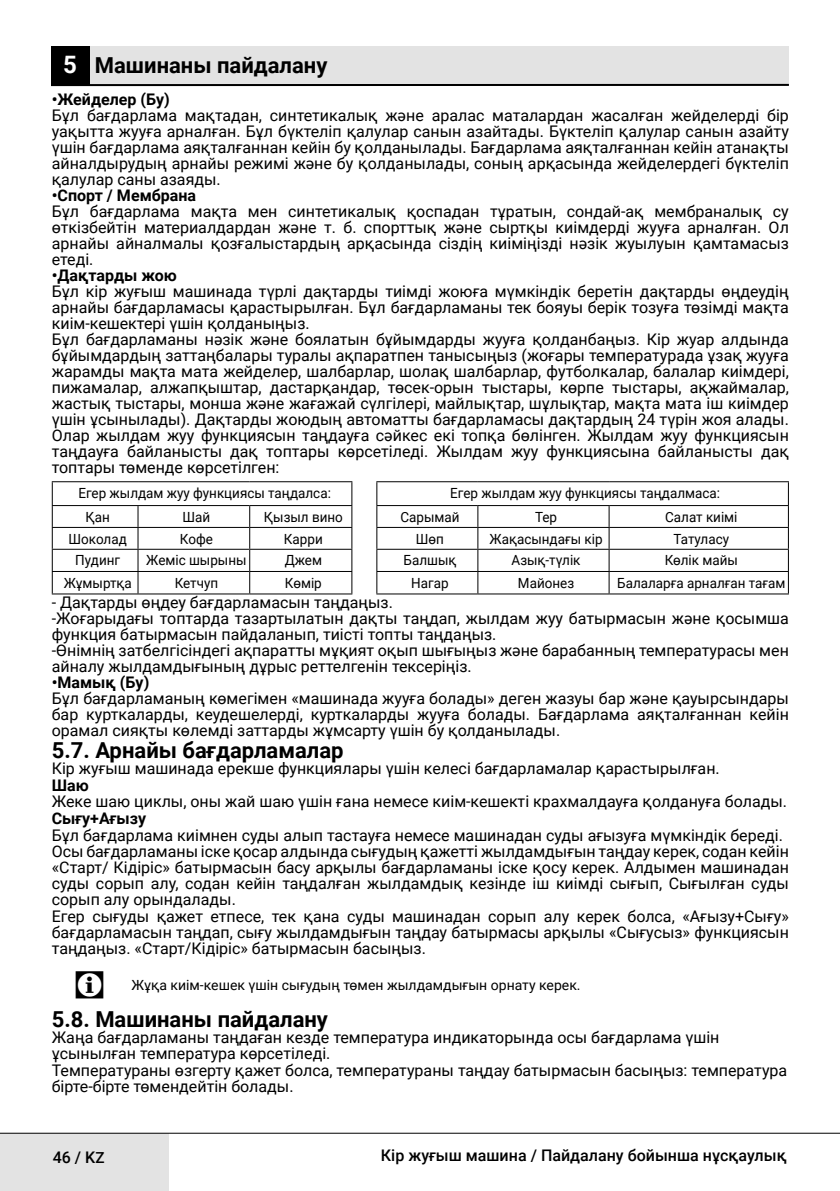
<style>
.page{position:relative;width:840px;height:1191px;background:#fff}
.page>*{position:absolute;margin:0;border:0;box-sizing:border-box;transform-origin:0 0}
.Girintili_Yazi_uyari{font:40px "ZIWARNUN";color:#000}
.Girintili_Yazi{font:700 22px "Roboto";color:#000}
.Konu_Baslik{font:700 22px "Roboto";color:#000}
.Normal_Yazi{font:16px/16px "Roboto";color:#000;text-align:justify}
.Normal_Yazi-2{font:700 16px "Roboto";color:#000}
.t1{font:500 16px "Roboto";color:#000}
.Normal_Yazi-3{font:14px "Roboto";color:#000;scale:.96 1}
.Normal_Yazi-4{font:14px "Roboto";color:#000}
.s1{font-size:24px;color:#fff}
.s2{font-size:15.2px}
</style>
<div class="page">
<div style="left:0;top:1133px;width:168px;height:58px;background:#e3e3e3"></div>
<hr style="left:0;top:1132px;width:839px;height:1px;background:#000">
<div style="left:51px;top:46px;width:39px;height:40px;background:#000"></div>
<div style="left:90px;top:46px;width:698px;height:40px;background:#e3e3e3"></div>
<hr style="left:51px;top:84px;width:737px;height:2px;background:#000">
<hr style="left:52px;top:481px;width:86px;height:1px;background:#000">
<hr style="left:138px;top:481px;width:111px;height:1px;background:#000">
<hr style="left:249px;top:481px;width:103px;height:1px;background:#000">
<hr style="left:376px;top:481px;width:101px;height:1px;background:#000">
<hr style="left:477px;top:481px;width:131px;height:1px;background:#000">
<hr style="left:608px;top:481px;width:180px;height:1px;background:#000">
<hr style="left:52px;top:505px;width:86px;height:1px;background:#000">
<hr style="left:138px;top:505px;width:111px;height:1px;background:#000">
<hr style="left:249px;top:505px;width:103px;height:1px;background:#000">
<hr style="left:376px;top:505px;width:101px;height:1px;background:#000">
<hr style="left:477px;top:505px;width:131px;height:1px;background:#000">
<hr style="left:608px;top:505px;width:180px;height:1px;background:#000">
<hr style="left:52px;top:527px;width:86px;height:1px;background:#000">
<hr style="left:138px;top:527px;width:111px;height:1px;background:#000">
<hr style="left:249px;top:527px;width:103px;height:1px;background:#000">
<hr style="left:376px;top:527px;width:101px;height:1px;background:#000">
<hr style="left:477px;top:527px;width:131px;height:1px;background:#000">
<hr style="left:608px;top:527px;width:180px;height:1px;background:#000">
<hr style="left:52px;top:549px;width:86px;height:1px;background:#000">
<hr style="left:138px;top:549px;width:111px;height:1px;background:#000">
<hr style="left:249px;top:549px;width:103px;height:1px;background:#000">
<hr style="left:376px;top:549px;width:101px;height:1px;background:#000">
<hr style="left:477px;top:549px;width:131px;height:1px;background:#000">
<hr style="left:608px;top:549px;width:180px;height:1px;background:#000">
<hr style="left:52px;top:571px;width:86px;height:1px;background:#000">
<svg style="left:52px;top:482px;width:1px;height:111px"></svg>
<hr style="left:138px;top:571px;width:111px;height:1px;background:#000">
<svg style="left:137px;top:506px;width:1px;height:87px"></svg>
<hr style="left:249px;top:571px;width:103px;height:1px;background:#000">
<svg style="left:249px;top:506px;width:1px;height:87px"></svg>
<svg style="left:351px;top:482px;width:1px;height:111px"></svg>
<hr style="left:376px;top:571px;width:101px;height:1px;background:#000">
<svg style="left:376px;top:482px;width:1px;height:111px"></svg>
<hr style="left:477px;top:571px;width:131px;height:1px;background:#000">
<svg style="left:477px;top:506px;width:1px;height:87px"></svg>
<hr style="left:608px;top:571px;width:180px;height:1px;background:#000">
<svg style="left:608px;top:506px;width:1px;height:87px"></svg>
<svg style="left:787px;top:482px;width:1px;height:111px"></svg>
<hr style="left:52px;top:593px;width:86px;height:1px;background:#000">
<hr style="left:138px;top:593px;width:111px;height:1px;background:#000">
<hr style="left:249px;top:593px;width:103px;height:1px;background:#000">
<hr style="left:376px;top:593px;width:101px;height:1px;background:#000">
<hr style="left:477px;top:593px;width:131px;height:1px;background:#000">
<hr style="left:608px;top:593px;width:180px;height:1px;background:#000">
<h2 class="Girintili_Yazi" style="left:63px;top:50px;width:266px"><span class="s1">5</span> Машинаны пайдалану</h2>
<p class="Normal_Yazi-2" style="left:52px;top:88px;width:120px">•Жейделер (Бу)</p>
<p class="Normal_Yazi" style="left:52px;top:107px;width:738px">Бұл бағдарлама мақтадан, синтетикалық және аралас маталардан жасалған жейделерді бір уақытта жууға арналған. Бұл бүктеліп қалулар санын азайтады. Бүктеліп қалулар санын азайту үшін бағдарлама аяқталғаннан кейін бу қолданылады. Бағдарлама аяқталғаннан кейін атанақты айналдырудың арнайы режимі және бу қолданылады, соның арқасында жейделердегі бүктеліп қалулар саны азаяды.</p>
<p class="Normal_Yazi-2" style="left:52px;top:184px;width:146px">•Спорт / Мембрана</p>
<p class="Normal_Yazi" style="left:52px;top:203px;width:738px">Бұл бағдарлама мақта мен синтетикалық қоспадан тұратын, сондай-ақ мембраналық су өткізбейтін материалдардан және т. б. спорттық және сыртқы киімдерді жууға арналған. Ол арнайы айналмалы қозғалыстардың арқасында сіздің киіміңізді нәзік жуылуын қамтамасыз етеді.</p>
<p class="Normal_Yazi-2" style="left:52px;top:264px;width:126px">•Дақтарды жою</p>
<p class="Normal_Yazi" style="left:52px;top:283px;width:738px">Бұл кір жуғыш машинада түрлі дақтарды тиімді жоюға мүмкіндік беретін дақтарды өңдеудің арнайы бағдарламасы қарастырылған. Бұл бағдарламаны тек бояуы берік тозуға төзімді мақта киім-кешектері үшін қолданыңыз.</p>
<p class="Normal_Yazi" style="left:52px;top:331px;width:738px">Бұл бағдарламаны нәзік және боялатын бұйымдарды жууға қолданбаңыз. Кір жуар алдында бұйымдардың заттаңбалары туралы ақпаратпен танысыңыз (жоғары температурада ұзақ жууға жарамды мақта мата жейделер, шалбарлар, шолақ шалбарлар, футболкалар, балалар киімдері, пижамалар, алжапқыштар, дастарқандар, төсек-орын тыстары, көрпе тыстары, ақжаймалар, жастық тыстары, монша және жағажай сүлгілері, майлықтар, шұлықтар, мақта мата іш киімдер үшін ұсынылады). Дақтарды жоюдың автоматты бағдарламасы дақтардың 24 түрін жоя алады.<br>Олар жылдам жуу функциясын таңдауға сәйкес екі топқа бөлінген. Жылдам жуу функциясын таңдауға байланысты дақ топтары көрсетіледі. Жылдам жуу функциясына байланысты дақ топтары төменде көрсетілген:</p>
<p class="Normal_Yazi-3" style="left:78px;top:483px;width:264px">Егер жылдам жуу функциясы таңдалса:</p>
<p class="Normal_Yazi-3" style="left:450px;top:483px;width:282px">Егер жылдам жуу функциясы таңдалмаса:</p>
<p class="Normal_Yazi-3" style="left:85px;top:507px;width:27px">Қан</p>
<p class="Normal_Yazi-3" style="left:182px;top:507px;width:30px">Шай</p>
<p class="Normal_Yazi-3" style="left:264px;top:507px;width:84px">Қызыл вино</p>
<p class="Normal_Yazi-3" style="left:400px;top:507px;width:63px">Сарымай</p>
<p class="Normal_Yazi-3" style="left:534px;top:507px;width:24px">Тер</p>
<p class="Normal_Yazi-3" style="left:664px;top:507px;width:77px">Салат киімі</p>
<p class="Normal_Yazi-3" style="left:69px;top:529px;width:62px">Шоколад</p>
<p class="Normal_Yazi-3" style="left:180px;top:529px;width:36px">Кофе</p>
<p class="Normal_Yazi-3" style="left:284px;top:529px;width:42px">Карри</p>
<p class="Normal_Yazi-3" style="left:415px;top:529px;width:31px">Шөп</p>
<p class="Normal_Yazi-3" style="left:489px;top:529px;width:119px">Жақасындағы кір</p>
<p class="Normal_Yazi-3" style="left:673px;top:529px;width:59px">Татуласу</p>
<p class="Normal_Yazi-3" style="left:75px;top:550px;width:48px">Пудинг</p>
<p class="Normal_Yazi-3" style="left:146px;top:550px;width:106px">Жеміс шырыны</p>
<p class="Normal_Yazi-3" style="left:284px;top:550px;width:40px">Джем</p>
<p class="Normal_Yazi-3" style="left:403px;top:550px;width:56px">Балшық</p>
<p class="Normal_Yazi-3" style="left:511px;top:550px;width:73px">Азық-түлік</p>
<p class="Normal_Yazi-3" style="left:664px;top:550px;width:78px">Көлік майы</p>
<p class="Normal_Yazi-3" style="left:64px;top:573px;width:72px">Жұмыртқа</p>
<p class="Normal_Yazi-3" style="left:175px;top:573px;width:47px">Кетчуп</p>
<p class="Normal_Yazi-3" style="left:285px;top:573px;width:40px">Көмір</p>
<p class="Normal_Yazi-3" style="left:411px;top:573px;width:40px">Нагар</p>
<p class="Normal_Yazi-3" style="left:517px;top:573px;width:60px">Майонез</p>
<p class="Normal_Yazi-3" style="left:617px;top:573px;width:177px">Балаларға арналған тағам</p>
<p class="Normal_Yazi" style="left:52px;top:594px;width:342px">- Дақтарды өңдеу бағдарламасын таңдаңыз.</p>
<p class="Normal_Yazi" style="left:52px;top:610px;width:738px">-Жоғарыдағы топтарда тазартылатын дақты таңдап, жылдам жуу батырмасын және қосымша функция батырмасын пайдаланып, тиісті топты таңдаңыз.</p>
<p class="Normal_Yazi" style="left:52px;top:642px;width:738px">-Өнімнің затбелгісіндегі ақпаратты мұқият оқып шығыңыз және барабанның температурасы мен айналу жылдамдығының дұрыс реттелгенін тексеріңіз.</p>
<p class="Normal_Yazi-2" style="left:52px;top:671px;width:99px">•Мамық (Бу)</p>
<p class="Normal_Yazi" style="left:52px;top:690px;width:738px">Бұл бағдарламаның көмегімен «машинада жууға болады» деген жазуы бар және қауырсындары бар курткаларды, кеудешелерді, курткаларды жууға болады. Бағдарлама аяқталғаннан кейін орамал сияқты көлемді заттарды жұмсарту үшін бу қолданылады.</p>
<p class="Girintili_Yazi" style="left:52px;top:735px;width:293px">5.7. Арнайы бағдарламалар</p>
<p class="Normal_Yazi" style="left:52px;top:760px;width:669px">Кір жуғыш машинада ерекше функциялары үшін келесі бағдарламалар қарастырылған.</p>
<p class="Normal_Yazi-2" style="left:52px;top:774px;width:38px">Шаю</p>
<p class="Normal_Yazi" style="left:52px;top:793px;width:736px">Жеке шаю циклы, оны жай шаю үшін ғана немесе киім-кешекті крахмалдауға қолдануға болады.</p>
<p class="Normal_Yazi-2" style="left:52px;top:807px;width:96px">Сығу+Ағызу</p>
<p class="Normal_Yazi" style="left:52px;top:826px;width:732px">Бұл бағдарлама киімнен суды алып тастауға немесе машинадан суды ағызуға мүмкіндік береді.</p>
<p class="Normal_Yazi" style="left:52px;top:842px;width:738px">Осы бағдарламаны іске қосар алдында сығудың қажетті жылдамдығын таңдау керек, содан кейін «Старт/ Кідіріс» батырмасын басу арқылы бағдарламаны іске қосу керек. Алдымен машинадан суды сорып алу, содан кейін таңдалған жылдамдық кезінде іш киімді сығып, Сығылған суды сорып алу орындалады.</p>
<p class="Normal_Yazi" style="left:52px;top:907px;width:738px">Егер сығуды қажет етпесе, тек қана суды машинадан сорып алу керек болса, «Ағызу+Сығу» бағдарламасын таңдап, сығу жылдамдығын таңдау батырмасы арқылы «Сығусыз» функциясын таңдаңыз. «Старт/Кідіріс» батырмасын басыңыз.</p>
<p class="Girintili_Yazi_uyari" style="left:73px;top:963px;width:36px">C</p>
<p class="Normal_Yazi-4" style="left:131px;top:975px;width:450px">Жұқа киім-кешек үшін сығудың төмен жылдамдығын орнату керек.</p>
<p class="Konu_Baslik" style="left:52px;top:1003px;width:277px">5.8. Машинаны пайдалану</p>
<p class="Normal_Yazi" style="left:52px;top:1028px;width:668px">Жаңа бағдарламаны таңдаған кезде температура индикаторында осы бағдарлама үшін ұсынылған температура көрсетіледі.</p>
<p class="Normal_Yazi" style="left:52px;top:1061px;width:736px">Температураны өзгерту қажет болса, температураны таңдау батырмасын басыңыз: температура бірте-бірте төмендейтін болады.</p>
<p class="t1" style="left:53px;top:1145px;width:53px">46 / K<span class="s2">Z</span></p>
<p class="t1" style="left:381px;top:1144px;width:407px">Кір жуғыш машина / Пайдалану бойынша нұсқаулық</p>
</div>
